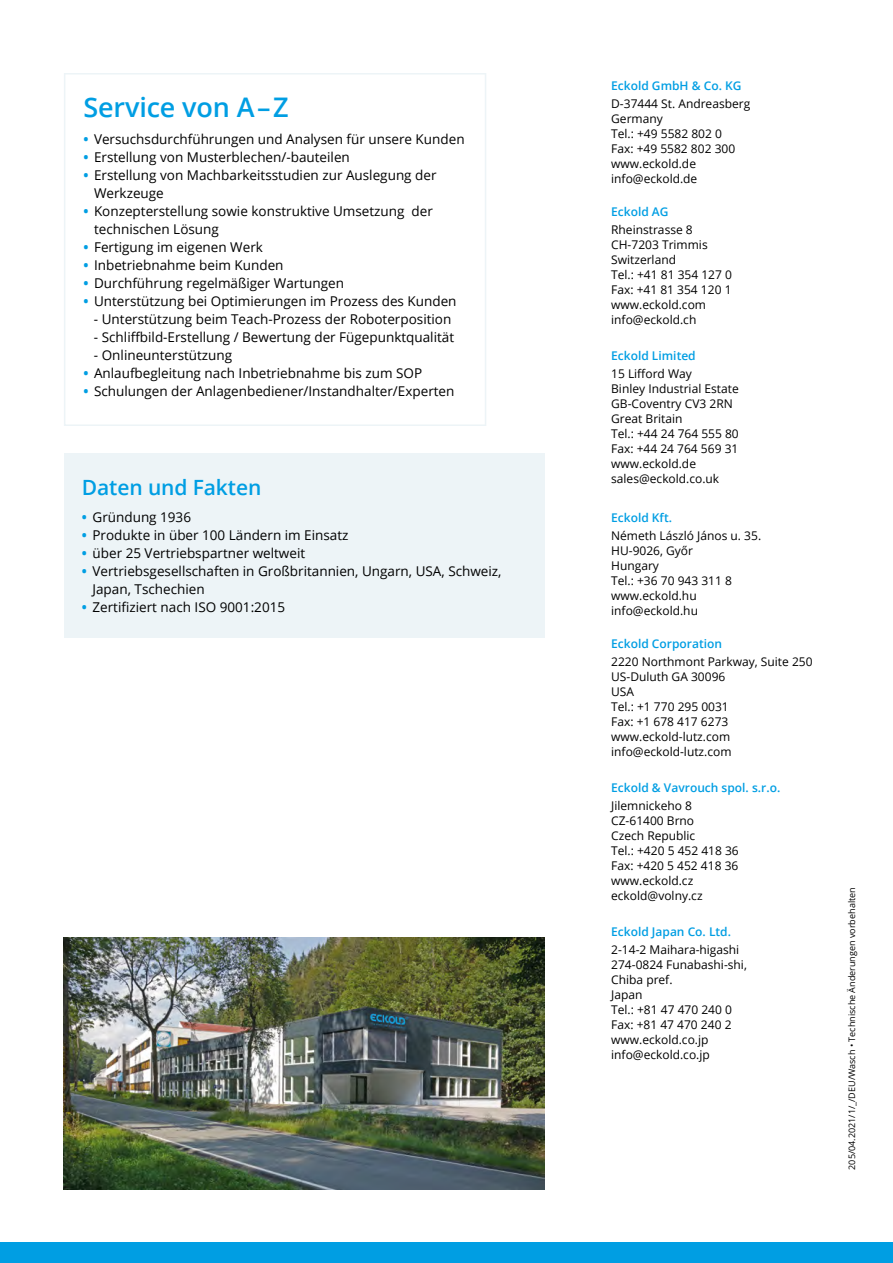
<style>
.page{position:relative;width:893px;height:1263px;background:#fff}
.page>*{position:absolute;margin:0;border:0;box-sizing:border-box;transform-origin:0 0}
.t1{font:600 27px "Open Sans";letter-spacing:-.005em;color:#009ee3}
.t2{font:600 21px "Open Sans";letter-spacing:-.005em;color:#009ee3}
.t3{font:13.5px/18px "Open Sans";color:#000}
.t4{font:12px/15px "Open Sans";color:#000}
.t5{font:600 12px "Open Sans";color:#009ee3}
.t6{font:9px "Open Sans";color:#000}
.s1{font-weight:700;color:#009ee3}
</style>
<div class="page">
<div style="left:0;top:1242px;width:893px;height:21px;background:#009ee3"></div>
<svg style="left:64px;top:73px;width:422px;height:353px"></svg>
<div style="left:64px;top:453px;width:480px;height:185px;background:#edf4f7"></div>
<img style="left:64px;top:938px;width:480px;height:252px">
<h1 class="t1" style="left:83px;top:89px;width:207px">Service von A – Z</h1>
<p class="t3" style="left:83px;top:130px;width:383px"><span class="s1">•</span> Versuchsdurchführungen und Analysen für unsere Kunden</p>
<p class="t3" style="left:83px;top:148px;width:268px"><span class="s1">•</span> Erstellung von Musterblechen/-bauteilen</p>
<p class="t3" style="left:94px;top:166px;width:344px;text-indent:-11px"><span class="s1">•</span> Erstellung von Machbarkeitsstudien zur Auslegung der<br>Werkzeuge</p>
<p class="t3" style="left:94px;top:202px;width:340px;text-indent:-11px"><span class="s1">•</span> Konzepterstellung sowie konstruktive Umsetzung der technischen Lösung</p>
<p class="t3" style="left:83px;top:238px;width:181px"><span class="s1">•</span> Fertigung im eigenen Werk</p>
<p class="t3" style="left:83px;top:256px;width:202px"><span class="s1">•</span> Inbetriebnahme beim Kunden</p>
<p class="t3" style="left:83px;top:274px;width:262px"><span class="s1">•</span> Durchführung regelmäßiger Wartungen</p>
<p class="t3" style="left:83px;top:292px;width:375px"><span class="s1">•</span> Unterstützung bei Optimierungen im Prozess des Kunden</p>
<p class="t3" style="left:94px;top:310px;width:359px">- Unterstützung beim Teach-Prozess der Roboterposition</p>
<p class="t3" style="left:94px;top:328px;width:362px">- Schliffbild-Erstellung / Bewertung der Fügepunktqualität</p>
<p class="t3" style="left:94px;top:346px;width:140px">- Onlineunterstützung</p>
<p class="t3" style="left:83px;top:364px;width:340px"><span class="s1">•</span> Anlaufbegleitung nach Inbetriebnahme bis zum SOP</p>
<p class="t3" style="left:83px;top:382px;width:373px"><span class="s1">•</span> Schulungen der Anlagenbediener/Instandhalter/Experten</p>
<h2 class="t2" style="left:82px;top:473px;width:181px">Daten und Fakten</h2>
<p class="t3" style="left:82px;top:508px;width:111px"><span class="s1">•</span> Gründung 1936</p>
<p class="t3" style="left:82px;top:526px;width:268px"><span class="s1">•</span> Produkte in über 100 Ländern im Einsatz</p>
<p class="t3" style="left:82px;top:544px;width:225px"><span class="s1">•</span> über 25 Vertriebspartner weltweit</p>
<p class="t3" style="left:93px;top:562px;width:411px;text-indent:-11px"><span class="s1">•</span> Vertriebsgesellschaften in Großbritannien, Ungarn, USA, Schweiz,<br>Japan, Tschechien</p>
<p class="t3" style="left:82px;top:598px;width:205px"><span class="s1">•</span> Zertifiziert nach ISO 9001:2015</p>
<p class="t5" style="left:611px;top:78px;width:132px">Eckold GmbH &amp; Co. KG</p>
<p class="t4" style="left:611px;top:96px;width:141px">D-37444 St. Andreasberg<br>Germany<br>Tel.: +49 5582 802 0<br>Fax: +49 5582 802 300 www.eckold.de info@eckold.de</p>
<p class="t5" style="left:611px;top:204px;width:59px">Eckold AG</p>
<p class="t4" style="left:611px;top:222px;width:122px">Rheinstrasse 8<br>CH-7203 Trimmis<br>Switzerland<br>Tel.: +41 81 354 127 0<br>Fax: +41 81 354 120 1 www.eckold.com info@eckold.ch</p>
<p class="t5" style="left:611px;top:348px;width:86px">Eckold Limited</p>
<p class="t4" style="left:611px;top:366px;width:129px">15 Lifford Way<br>Binley Industrial Estate<br>GB-Coventry CV3 2RN<br>Great Britain<br>Tel.: +44 24 764 555 80<br>Fax: +44 24 764 569 31 www.eckold.de sales@eckold.co.uk</p>
<p class="t5" style="left:611px;top:510px;width:62px">Eckold Kft.</p>
<p class="t4" style="left:611px;top:528px;width:151px">Németh László János u. 35.<br>HU-9026, Győr<br>Hungary<br>Tel.: +36 70 943 311 8 www.eckold.hu info@eckold.hu</p>
<p class="t5" style="left:611px;top:636px;width:112px">Eckold Corporation</p>
<p class="t4" style="left:611px;top:654px;width:203px">2220 Northmont Parkway, Suite 250<br>US-Duluth GA 30096<br>USA<br>Tel.: +1 770 295 0031<br>Fax: +1 678 417 6273 www.eckold-lutz.com info@eckold-lutz.com</p>
<p class="t5" style="left:611px;top:780px;width:171px">Eckold &amp; Vavrouch spol. s.r.o.</p>
<p class="t4" style="left:611px;top:798px;width:129px">Jilemnickeho 8<br>CZ-61400 Brno<br>Czech Republic<br>Tel.: +420 5 452 418 36<br>Fax: +420 5 452 418 36 www.eckold.cz eckold@volny.cz</p>
<p class="t5" style="left:611px;top:924px;width:121px">Eckold Japan Co. Ltd.</p>
<p class="t4" style="left:611px;top:942px;width:137px">2-14-2 Maihara-higashi<br>274-0824 Funabashi-shi,<br>Chiba pref.<br>Japan<br>Tel.: +81 47 470 240 0<br>Fax: +81 47 470 240 2 www.eckold.co.jp info@eckold.co.jp</p>
<p class="t6" style="left:846px;top:1170px;width:284px;rotate:-90deg">205/04.2021/1/_/DEU/Wasch • Technische Änderungen vorbehalten</p>
</div>
